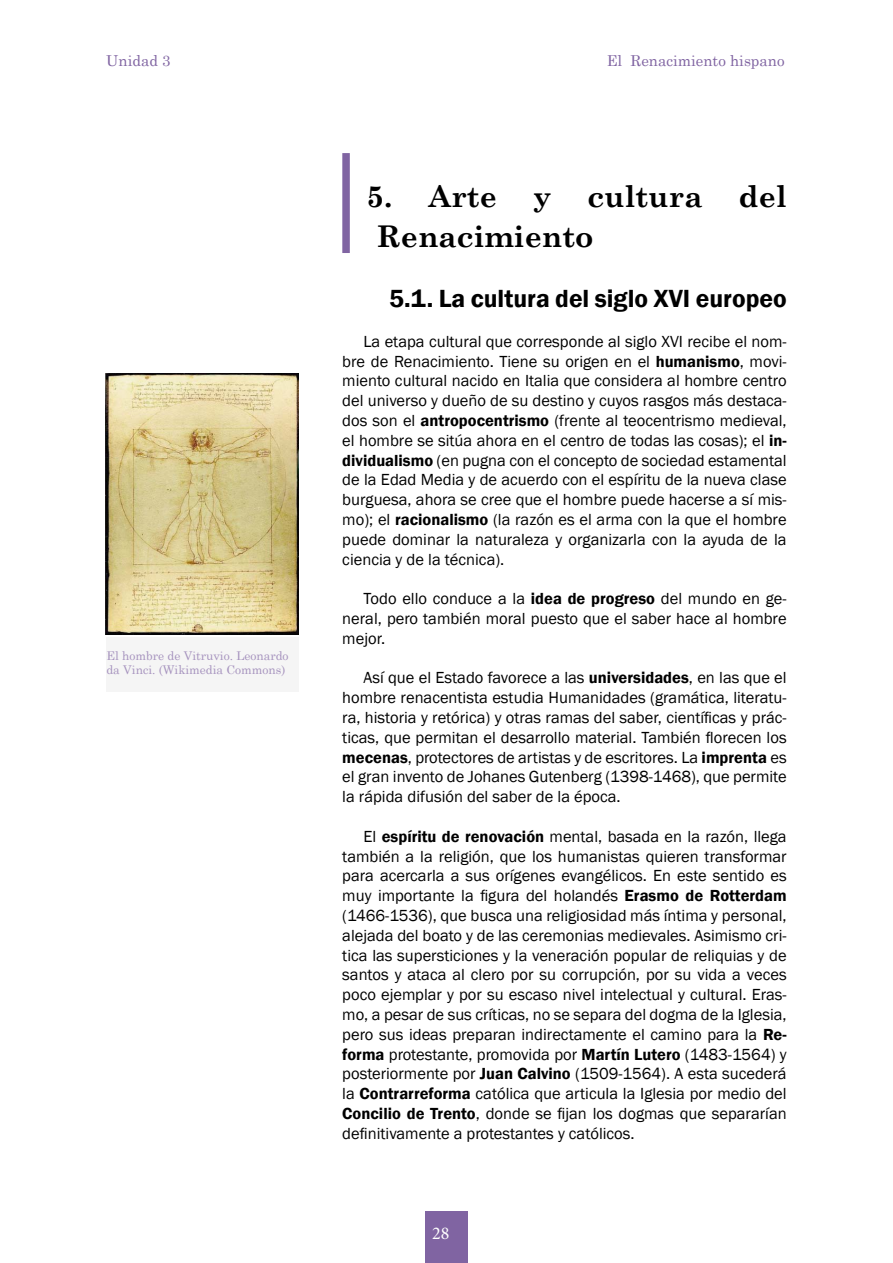
<style>
.page{position:relative;width:893px;height:1263px;background:#fff}
.page>*{position:absolute;margin:0;border:0;box-sizing:border-box;transform-origin:0 0}
.t1{font:700 30px/39.6px "Century Schoolbook";color:#000}
.t2{font:600 25.5px "Franklin Gothic";color:#000}
.t3{font:18px "Minion Pro";color:#fff}
.t4{font:16.5px/19.8px "Franklin Gothic";color:#000;text-align:justify}
.t5{font:15px "Century Schoolbook";color:#8064a2}
.t6{font:12px/14.4px "Century Schoolbook";color:#a693be}
.s1{font-weight:600}
</style>
<div class="page">
<div style="left:425px;top:1212px;width:43px;height:51px;background:#8064a2"></div>
<div style="left:342px;top:153px;width:8px;height:100px;background:#8064a2"></div>
<div style="left:106px;top:638px;width:193px;height:54px;background:#f5f5f5"></div>
<img style="left:106px;top:373px;width:192px;height:261px">
<p class="t5" style="left:106px;top:48px;width:66px">Unidad 3</p>
<p class="t5" style="left:607px;top:48px;width:179px">El Renacimiento hispano</p>
<p class="t6" style="left:106px;top:647px;width:184px">El hombre de Vitruvio. Leonardo da Vinci. (Wikimedia Commons)</p>
<h1 class="t1" style="left:376px;top:175px;width:412px;text-indent:-10px">5. Arte y cultura del<br>Renacimiento</h1>
<h2 class="t2" style="left:389px;top:283px;width:399px">5.1. La cultura del siglo XVI europeo</h2>
<p class="t4" style="left:342px;top:332px;width:446px;text-indent:21px">La etapa cultural que corresponde al siglo XVI recibe el nom&shy;bre de Renacimiento. Tiene su origen en el <span class="s1">humanismo</span>, movi&shy;miento cultural nacido en Italia que considera al hombre centro del universo y dueño de su destino y cuyos rasgos más destaca&shy;dos son el <span class="s1">antropocentrismo</span> (frente al teocentrismo medieval, el hombre se sitúa ahora en el centro de todas las cosas); el <span class="s1">in&shy;dividualismo</span> (en pugna con el concepto de sociedad estamental de la Edad Media y de acuerdo con el espíritu de la nueva clase burguesa, ahora se cree que el hombre puede hacerse a sí mis&shy;mo); el <span class="s1">racionalismo</span> (la razón es el arma con la que el hombre puede dominar la naturaleza y organizarla con la ayuda de la ciencia y de la técnica).</p>
<p class="t4" style="left:342px;top:589px;width:446px;text-indent:21px">Todo ello conduce a la <span class="s1">idea de progreso</span> del mundo en ge&shy;neral, pero también moral puesto que el saber hace al hombre mejor.</p>
<p class="t4" style="left:342px;top:668px;width:446px;text-indent:21px">Así que el Estado favorece a las <span class="s1">universidades</span>, en las que el hombre renacentista estudia Humanidades (gramática, literatu&shy;ra, historia y retórica) y otras ramas del saber, científicas y prác&shy;ticas, que permitan el desarrollo material. También florecen los <span class="s1">mecenas</span>, protectores de artistas y de escritores. La <span class="s1">imprenta</span> es el gran invento de Johanes Gutenberg (1398-1468), que permite la rápida difusión del saber de la época.</p>
<p class="t4" style="left:342px;top:827px;width:446px;text-indent:21px">El <span class="s1">espíritu de renovación</span> mental, basada en la razón, llega también a la religión, que los humanistas quieren transformar para acercarla a sus orígenes evangélicos. En este sentido es muy importante la figura del holandés <span class="s1">Erasmo de Rotterdam </span>(1466-1536), que busca una religiosidad más íntima y personal, alejada del boato y de las ceremonias medievales. Asimismo cri&shy;tica las supersticiones y la veneración popular de reliquias y de santos y ataca al clero por su corrupción, por su vida a veces poco ejemplar y por su escaso nivel intelectual y cultural. Eras&shy;mo, a pesar de sus críticas, no se separa del dogma de la Iglesia, pero sus ideas preparan indirectamente el camino para la <span class="s1">Re&shy;forma</span> protestante, promovida por <span class="s1">Martín Lutero</span> (1483-1564) y posteriormente por <span class="s1">Juan Calvino</span> (1509-1564). A esta sucederá la <span class="s1">Contrarreforma</span> católica que articula la Iglesia por medio del <span class="s1">Concilio de Trento</span>, donde se fijan los dogmas que separarían definitivamente a protestantes y católicos.</p>
<p class="t3" style="left:432px;top:1221px;width:19px">28</p>
</div>
